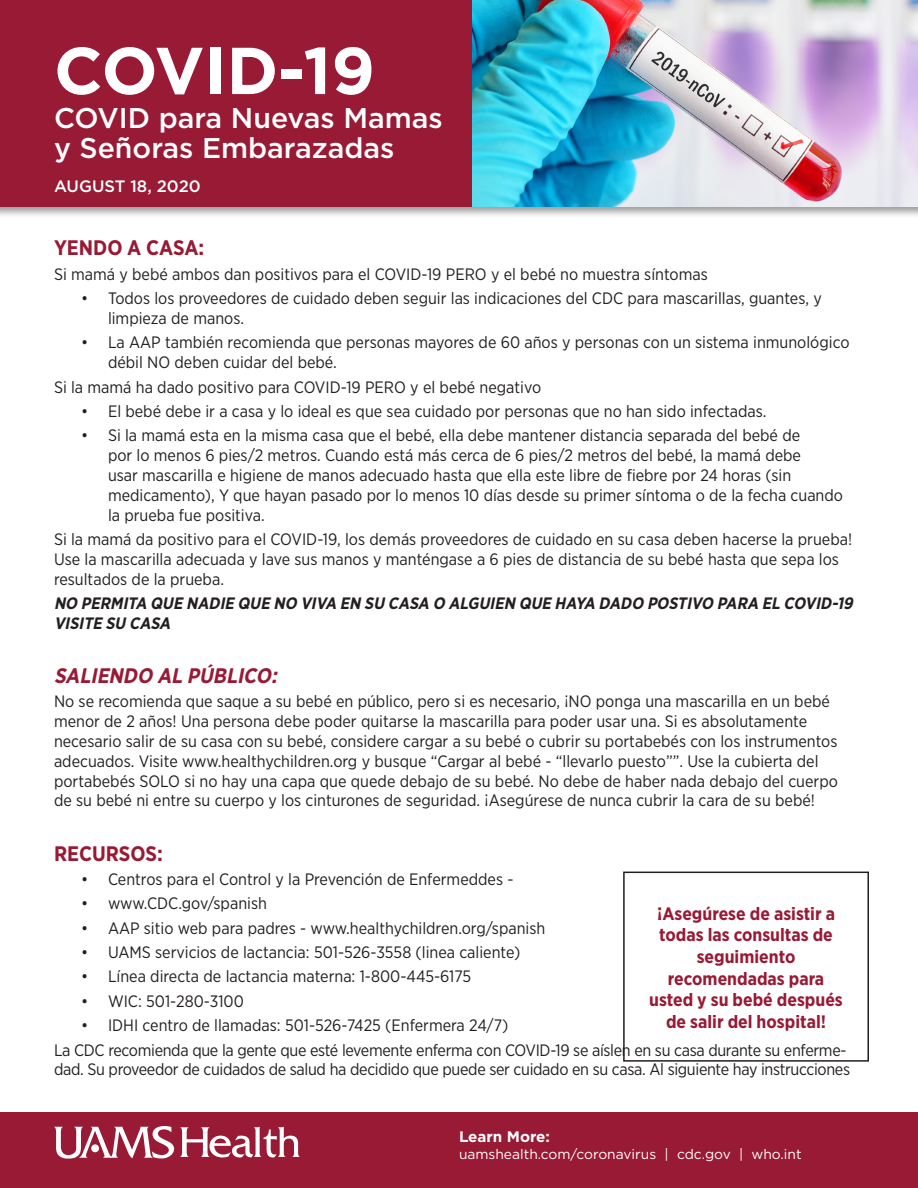
<style>
.page{position:relative;width:918px;height:1188px;background:#fff}
.page>*{position:absolute;margin:0;border:0;box-sizing:border-box;transform-origin:0 0}
.t1{font:700 66.15px "Gotham";color:#fff}
.t2{font:500 28.5px/30px "Gotham";color:#fff}
.List_Paragraph{font:700 21px "Gotham Narrow";color:#981a35}
.List_Paragraph-2{font:italic 700 21px "Gotham Narrow";color:#981a35}
.t3{font:700 18px/21.6px "Gotham Narrow";color:#981a35;text-align:center}
.List_Paragraph-3{font:16.5px/19.8px "Gotham Narrow";color:#231f20}
.List_Paragraph-4{font:16.5px/19.8px "Gotham Narrow";letter-spacing:-.02em;color:#231f20}
.List_Paragraph-5{font:italic 700 16.5px/19.8px "Gotham Narrow";color:#231f20}
.t4{font:500 16.5px "Gotham";color:#fff}
.t5{font:700 15.15px "Gotham";color:#fff}
.t6{font:13.8px "Gotham";color:#fff}
</style>
<div class="page">
<div style="left:0;top:0;width:918px;height:218px;background:#231f20;opacity:.45"></div>
<div style="left:0;top:0;width:918px;height:207px;background:#981a35"></div>
<img style="left:472px;top:0;width:446px;height:207px">
<div style="left:0;top:1112px;width:918px;height:76px;background:#981a35"></div>
<svg style="left:54px;top:1126px;width:120px;height:33px"></svg>
<div style="left:91px;top:1144px;width:8px;height:8px;background:#fff;border-radius:50%"></div>
<svg style="left:180px;top:1127px;width:120px;height:30px"></svg>
<div style="left:623px;top:872px;width:246px;height:190px;border:2px solid #231f20"></div>
<h1 class="t1" style="left:54px;top:27px;width:323px">COVID-19</h1>
<h2 class="t2" style="left:54px;top:102px;width:390px">COVID para Nuevas Mamas y Señoras Embarazadas</h2>
<p class="t4" style="left:54px;top:175px;width:148px">AUGUST 18, 2020</p>
<p class="List_Paragraph" style="left:54px;top:235px;width:152px">YENDO A CASA:</p>
<p class="List_Paragraph-3" style="left:54px;top:264px;width:655px">Si mamá y bebé ambos dan positivos para el COVID-19 PERO y el bebé no muestra síntomas</p>
<p class="List_Paragraph-3" style="left:108px;top:288px;width:715px;text-indent:-27px">• Todos los proveedores de cuidado deben seguir las indicaciones del CDC para mascarillas, guantes, y limpieza de manos.</p>
<p class="List_Paragraph-3" style="left:108px;top:332px;width:743px;text-indent:-27px">• La AAP también recomienda que personas mayores de 60 años y personas con un sistema inmunológico débil NO deben cuidar del bebé.</p>
<p class="List_Paragraph-3" style="left:54px;top:377px;width:489px">Si la mamá ha dado positivo para COVID-19 PERO y el bebé negativo</p>
<p class="List_Paragraph-3" style="left:81px;top:401px;width:687px">• El bebé debe ir a casa y lo ideal es que sea cuidado por personas que no han sido infectadas.</p>
<p class="List_Paragraph-3" style="left:108px;top:425px;width:737px;text-indent:-27px">• Si la mamá esta en la misma casa que el bebé, ella debe mantener distancia separada del bebé de<br>por lo menos 6 pies/2 metros. Cuando está más cerca de 6 pies/2 metros del bebé, la mamá debe<br>usar mascarilla e higiene de manos adecuado hasta que ella este libre de fiebre por 24 horas (sin medicamento), Y que hayan pasado por lo menos 10 días desde su primer síntoma o de la fecha cuando la prueba fue positiva.</p>
<p class="List_Paragraph-3" style="left:54px;top:529px;width:800px">Si la mamá da positivo para el COVID-19, los demás proveedores de cuidado en su casa deben hacerse la prueba!<br>Use la mascarilla adecuada y lave sus manos y manténgase a 6 pies de distancia de su bebé hasta que sepa los resultados de la prueba.</p>
<p class="List_Paragraph-5" style="left:54px;top:593px;width:805px">NO PERMITA QUE NADIE QUE NO VIVA EN SU CASA O ALGUIEN QUE HAYA DADO POSTIVO PARA EL COVID-19<br>VISITE SU CASA</p>
<p class="List_Paragraph-2" style="left:54px;top:662px;width:229px">SALIENDO AL PÚBLICO:</p>
<p class="List_Paragraph-3" style="left:54px;top:691px;width:785px">No se recomienda que saque a su bebé en público, pero si es necesario, ¡NO ponga una mascarilla en un bebé menor de 2 años! Una persona debe poder quitarse la mascarilla para poder usar una. Si es absolutamente necesario salir de su casa con su bebé, considere cargar a su bebé o cubrir su portabebés con los instrumentos adecuados. Visite www.healthychildren.org y busque “Cargar al bebé - “llevarlo puesto””. Use la cubierta del portabebés SOLO si no hay una capa que quede debajo de su bebé. No debe de haber nada debajo del cuerpo de su bebé ni entre su cuerpo y los cinturones de seguridad. ¡Asegúrese de nunca cubrir la cara de su bebé!</p>
<p class="List_Paragraph" style="left:54px;top:840px;width:110px">RECURSOS:</p>
<p class="List_Paragraph-3" style="left:81px;top:869px;width:434px">• Centros para el Control y la Prevención de Enfermeddes -</p>
<p class="List_Paragraph-3" style="left:81px;top:893px;width:187px">• www.CDC.gov/spanish</p>
<p class="List_Paragraph-3" style="left:81px;top:918px;width:466px">• AAP sitio web para padres - www.healthychildren.org/spanish</p>
<p class="List_Paragraph-3" style="left:81px;top:942px;width:441px">• UAMS servicios de lactancia: 501-526-3558 (linea caliente)</p>
<p class="List_Paragraph-3" style="left:81px;top:966px;width:392px">• Línea directa de lactancia materna: 1-800-445-6175</p>
<p class="List_Paragraph-3" style="left:81px;top:991px;width:164px">• WIC: 501-280-3100</p>
<p class="List_Paragraph-3" style="left:81px;top:1015px;width:429px">• IDHI centro de llamadas: 501-526-7425 (Enfermera 24/7)</p>
<p class="List_Paragraph-4" style="left:54px;top:1040px;width:798px">La CDC recomienda que la gente que esté levemente enferma con COVID-19 se aíslen en su casa durante su enferme&shy;dad. Su proveedor de cuidados de salud ha decidido que puede ser cuidado en su casa. Al siguiente hay instrucciones</p>
<p class="t3" style="left:657px;top:903px;width:179px">¡Asegúrese de asistir a</p>
<p class="t3" style="left:659px;top:924px;width:175px">todas las consultas de</p>
<p class="t3" style="left:649px;top:946px;width:195px">seguimiento recomendadas para usted y su bebé después de salir del hospital!</p>
<p class="t5" style="left:459px;top:1127px;width:93px">Learn More:</p>
<p class="t6" style="left:459px;top:1145px;width:344px">uamshealth.com/coronavirus | cdc.gov | who.int</p>
</div>
